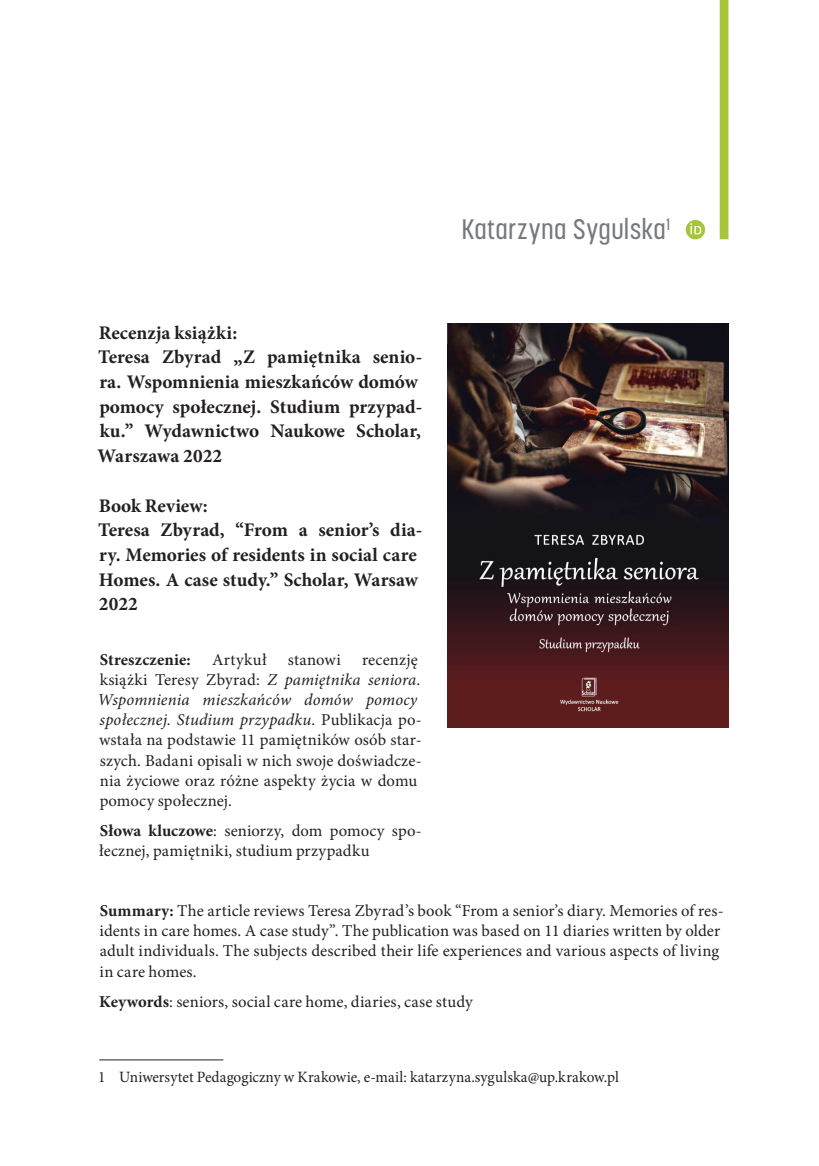
<style>
.page{position:relative;width:819px;height:1166px;background:#fff}
.page>*{position:absolute;margin:0;border:0;box-sizing:border-box;transform-origin:0 0}
.t1{font:500 28px "Korolev Condensed";letter-spacing:.01em;color:#76787b}
.t2{font:700 19.25px/24.7px "Minion Pro";letter-spacing:.005em;color:#231f20}
.t3{font:16.62px/20.1px "Minion Pro";letter-spacing:.01em;color:#231f20}
.t4{font:700 16.62px "Minion Pro";letter-spacing:.005em;color:#231f20}
.t5{font:15.75px "Minion Pro";letter-spacing:.005em;color:#231f20}
.s1{font-style:italic}
.s2{font-weight:700}
</style>
<div class="page">
<div style="left:719px;top:0;width:9px;height:239px;background:#a6c539"></div>
<svg style="left:685px;top:220px;width:20px;height:19px"></svg>
<svg style="left:690px;top:223px;width:11px;height:11px"></svg>
<hr style="left:99px;top:1059px;width:124px;height:1px;background:#231f20">
<img style="left:447px;top:324px;width:281px;height:404px">
<p class="t2" style="left:98px;top:320px;width:326px">Recenzja książki:<br>Teresa Zbyrad „Z pamiętnika senio&shy;ra. Wspomnienia mieszkańców domów pomocy społecznej. Studium przypad&shy;ku.” Wydawnictwo Naukowe Scholar,<br>Warszawa 2022</p>
<p class="t2" style="left:98px;top:493px;width:326px">Book Review:<br>Teresa Zbyrad, “From a senior’s dia&shy;ry. Memories of residents in social care<br>Homes. A case study.” Scholar, Warsaw<br>2022</p>
<p class="t4" style="left:100px;top:648px;width:92px">Streszczenie:</p>
<p class="t3" style="left:212px;top:650px;width:56px">Artykuł</p>
<p class="t3" style="left:288px;top:650px;width:55px">stanowi</p>
<p class="t3" style="left:97px;top:650px;width:326px;text-indent:265px">recenzję książki Teresy Zbyrad: <span class="s1">Z pamiętnika seniora.<br>Wspomnienia mieszkańców domów pomocy społecznej. Studium przypadku</span>. Publikacja po&shy;wstała na podstawie 11 pamiętników osób star&shy;szych. Badani opisali w nich swoje doświadcze&shy;nia życiowe oraz różne aspekty życia w domu pomocy społecznej.</p>
<p class="t3" style="left:99px;top:820px;width:324px"><span class="s2">Słowa kluczowe</span>: seniorzy, dom pomocy spo&shy;łecznej, pamiętniki, studium przypadku</p>
<h1 class="t1" style="left:461px;top:213px;width:210px">Katarzyna Sygulska<sup>1</sup></h1>
<p class="t3" style="left:100px;top:901px;width:625px"><span class="s2">Summary:</span> The article reviews Teresa Zbyrad’s book “From a senior’s diary. Memories of res&shy;idents in care homes. A case study”. The publication was based on 11 diaries written by older adult individuals. The subjects described their life experiences and various aspects of living in care homes.</p>
<p class="t3" style="left:99px;top:991px;width:375px"><span class="s2">Keywords</span>: seniors, social care home, diaries, case study</p>
<p class="t5" style="left:98px;top:1066px;width:522px">1 Uniwersytet Pedagogiczny w Krakowie, e-mail: katarzyna.sygulska@up.krakow.pl</p>
</div>
